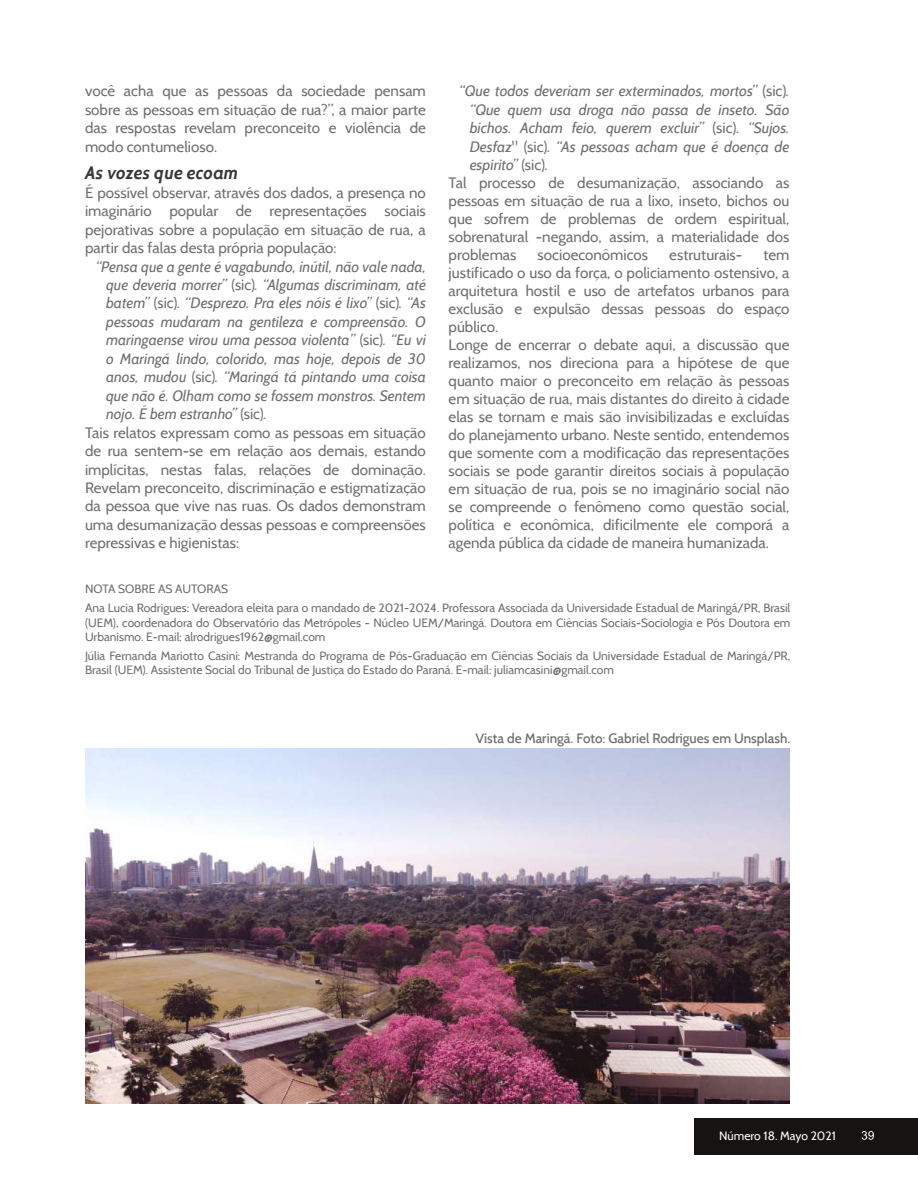
<style>
.page{position:relative;width:918px;height:1188px;background:#fff}
.page>*{position:absolute;margin:0;border:0;box-sizing:border-box;transform-origin:0 0}
.t1{font:italic 700 18px "Cabin";color:#383838}
.t2{font:15px/18px "Cabin";color:#6d6e6f;text-align:justify}
.t3{font:italic 15px "Cabin";color:#6d6e6f}
.t4{font:500 13.5px "Cabin";color:#6d6e6f}
.t5{font:12px/14.4px "Cabin";color:#6d6e6f}
.t6{font:12px "Cabin";color:#fff}
.s1{font-style:normal}
</style>
<div class="page">
<div style="left:694px;top:1118px;width:224px;height:36px;background:#161413"></div>
<svg style="left:862px;top:1131px;width:12px;height:9px"></svg>
<img style="left:85px;top:749px;width:705px;height:354px">
<p class="t2" style="left:85px;top:82px;width:342px;line-height:18.5px">você acha que as pessoas da sociedade pensam sobre as pessoas em situação de rua?”, a maior parte das respostas revelam preconceito e violência de modo contumelioso.</p>
<p class="t1" style="left:85px;top:162px;width:155px">As vozes que ecoam</p>
<p class="t2" style="left:85px;top:183px;width:342px;line-height:18.5px">É possível observar, através dos dados, a presença no imaginário popular de representações sociais pejorativas sobre a população em situação de rua, a partir das falas desta própria população:</p>
<p class="t3" style="left:96px;top:257px;width:332px">“Pensa que a gente é vagabundo, inútil, não vale nada,</p>
<p class="t3" style="left:106px;top:276px;width:321px">que deveria morrer” <span class="s1">(sic)</span>. “Algumas discriminam, até</p>
<p class="t3" style="left:106px;top:294px;width:321px">batem” <span class="s1">(sic)</span>. “Desprezo. Pra eles nóis é lixo” <span class="s1">(sic)</span>. “As</p>
<p class="t3" style="left:106px;top:312px;width:321px">pessoas mudaram na gentileza e compreensão. O</p>
<p class="t3" style="left:106px;top:331px;width:321px">maringaense virou uma pessoa violenta” <span class="s1">(sic)</span>. “Eu vi</p>
<p class="t3" style="left:106px;top:349px;width:321px">o Maringá lindo, colorido, mas hoje, depois de 30</p>
<p class="t3" style="left:106px;top:368px;width:321px">anos, mudou <span class="s1">(sic)</span>. “Maringá tá pintando uma coisa</p>
<p class="t3" style="left:106px;top:386px;width:321px">que não é. Olham como se fossem monstros. Sentem</p>
<p class="t3" style="left:106px;top:405px;width:162px">nojo. É bem estranho” <span class="s1">(sic)</span>.</p>
<p class="t2" style="left:85px;top:423px;width:342px">Tais relatos expressam como as pessoas em situação</p>
<p class="t2" style="left:85px;top:442px;width:342px">de rua sentem-se em relação aos demais, estando</p>
<p class="t2" style="left:85px;top:460px;width:342px">implícitas, nestas falas, relações de dominação.</p>
<p class="t2" style="left:85px;top:479px;width:342px">Revelam preconceito, discriminação e estigmatização</p>
<p class="t2" style="left:85px;top:497px;width:342px">da pessoa que vive nas ruas. Os dados demonstram</p>
<p class="t2" style="left:85px;top:516px;width:342px">uma desumanização dessas pessoas e compreensões</p>
<p class="t2" style="left:85px;top:534px;width:156px">repressivas e higienistas:</p>
<p class="t3" style="left:459px;top:82px;width:332px">“Que todos deveriam ser exterminados, mortos” <span class="s1">(sic)</span>.</p>
<p class="t3" style="left:470px;top:100px;width:321px">“Que quem usa droga não passa de inseto. São</p>
<p class="t3" style="left:470px;top:119px;width:321px">bichos. Acham feio, querem excluir” <span class="s1">(sic)</span>. “Sujos.</p>
<p class="t3" style="left:470px;top:137px;width:321px">Desfaz<span class="s1">" (sic)</span>. “As pessoas acham que é doença de</p>
<p class="t3" style="left:470px;top:156px;width:80px">espirito” <span class="s1">(sic)</span>.</p>
<p class="t2" style="left:449px;top:174px;width:342px">Tal processo de desumanização, associando as</p>
<p class="t2" style="left:449px;top:192px;width:342px">pessoas em situação de rua a lixo, inseto, bichos ou</p>
<p class="t2" style="left:449px;top:210px;width:342px">que sofrem de problemas de ordem espiritual,</p>
<p class="t2" style="left:449px;top:228px;width:342px">sobrenatural -negando, assim, a materialidade dos</p>
<p class="t2" style="left:449px;top:246px;width:69px">problemas</p>
<p class="t2" style="left:538px;top:246px;width:112px">socioeconômicos</p>
<p class="t2" style="left:669px;top:246px;width:74px">estruturais-</p>
<p class="t2" style="left:449px;top:246px;width:342px;text-align:left;text-indent:315px">tem justificado o uso da força, o policiamento ostensivo, a arquitetura hostil e uso de artefatos urbanos para exclusão e expulsão dessas pessoas do espaço público.<br>Longe de encerrar o debate aqui, a discussão que realizamos, nos direciona para a hipótese de que quanto maior o preconceito em relação às pessoas em situação de rua, mais distantes do direito à cidade elas se tornam e mais são invisibilizadas e excluídas do planejamento urbano. Neste sentido, entendemos que somente com a modificação das representações sociais se pode garantir direitos sociais à população em situação de rua, pois se no imaginário social não se compreende o fenômeno como questão social, política e econômica, dificilmente ele comporá a agenda pública da cidade de maneira humanizada.</p>
<p class="t5" style="left:85px;top:580px;width:707px;line-height:18.9px">NOTA SOBRE AS AUTORAS<br>Ana Lucia Rodrigues: Vereadora eleita para o mandado de 2021-2024. Professora Associada da Universidade Estadual de Maringá/PR, Brasil</p>
<p class="t5" style="left:85px;top:615px;width:707px">(UEM), coordenadora do Observatório das Metrópoles - Núcleo UEM/Maringá. Doutora em Ciências Sociais-Sociologia e Pós Doutora em<br>Urbanismo. E-mail: alrodrigues1962@gmail.com</p>
<p class="t5" style="left:85px;top:649px;width:707px">Júlia Fernanda Mariotto Casini: Mestranda do Programa de Pós-Graduação em Ciências Sociais da Universidade Estadual de Maringá/PR,<br>Brasil (UEM). Assistente Social do Tribunal de Justiça do Estado do Paraná. E-mail: juliamcasini@gmail.com</p>
<p class="t4" style="left:476px;top:730px;width:316px">Vista de Maringá. Foto: Gabriel Rodrigues em Unsplash.</p>
<p class="t6" style="left:719px;top:1128px;width:118px">Número 18. Mayo 2021</p>
</div>
